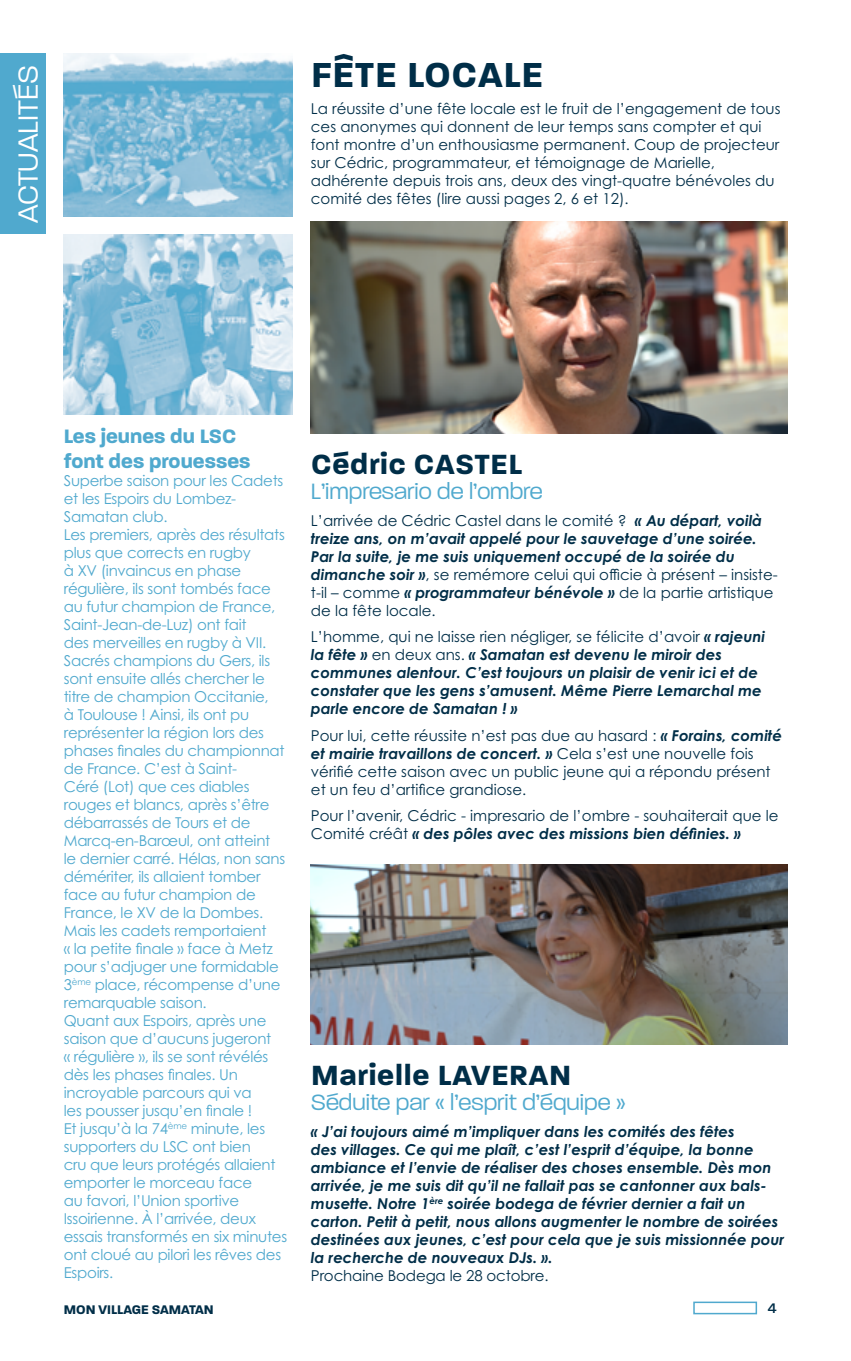
<style>
.page{position:relative;width:851px;height:1361px;background:#fff}
.page>*{position:absolute;margin:0;border:0;box-sizing:border-box;transform-origin:0 0}
.t1{font:700 37.5px "Paralucent Text";color:#002e48}
.t2{font:700 30px "Paralucent Text";color:#002e48}
.t3{font:300 30px "Paralucent";color:#fff}
.t4{font:300 24px "Paralucent";color:#50a9ce}
.t5{font:700 21px/25.2px "Paralucent";color:#50a9ce}
.t6{font:15px/18px "Century Gothic Pro";letter-spacing:-.02em;color:#50a9ce}
.t7{font:italic 700 15px/18px "Century Gothic Pro";color:#002e48}
.t8{font:15px/18px "Century Gothic Pro";color:#002e48}
.t9{font:500 15px "Paralucent";color:#002e48}
.t10{font:700 13.5px "Paralucent";color:#002e48}
.s1{font-weight:400;font-style:normal}
.s2{font-weight:700;font-style:italic}
</style>
<div class="page">
<div style="left:693px;top:1301px;width:64px;height:13px;border:2px solid #50a9ce"></div>
<div style="left:0;top:54px;width:45px;height:180px;background:#50a9ce"></div>
<img style="left:311px;top:221px;width:476px;height:213px">
<img style="left:311px;top:864px;width:476px;height:180px">
<img style="left:64px;top:54px;width:229px;height:162px">
<img style="left:64px;top:234px;width:229px;height:180px">
<h2 class="t3" style="left:11px;top:223px;width:159px;rotate:-90deg">ACTUALITÉS</h2>
<h1 class="t1" style="left:311px;top:52px;width:234px">FÊTE LOCALE</h1>
<p class="t8" style="left:311px;top:99px;width:471px">La réussite d’une fête locale est le fruit de l’engagement de tous ces anonymes qui donnent de leur temps sans compter et qui font montre d’un enthousiasme permanent. Coup de projecteur sur Cédric, programmateur, et témoignage de Marielle, adhérente depuis trois ans, deux des vingt-quatre bénévoles du comité des fêtes (lire aussi pages 2, 6 et 12).</p>
<h3 class="t5" style="left:64px;top:424px;width:188px">Les jeunes du LSC font des prouesses</h3>
<p class="t6" style="left:64px;top:472px;width:225px">Superbe saison pour les Cadets et les Espoirs du Lombez-<br>Samatan club.<br>Les premiers, après des résultats plus que corrects en rugby<br>à XV (invaincus en phase régulière, ils sont tombés face au futur champion de France,<br>Saint-Jean-de-Luz) ont fait<br>des merveilles en rugby à VII.<br>Sacrés champions du Gers, ils sont ensuite allés chercher le titre de champion Occitanie,<br>à Toulouse ! Ainsi, ils ont pu représenter la région lors des phases finales du championnat de France. C’est à Saint-<br>Céré (Lot) que ces diables rouges et blancs, après s’être débarrassés de Tours et de<br>Marcq-en-Barœul, ont atteint<br>le dernier carré. Hélas, non sans démériter, ils allaient tomber face au futur champion de<br>France, le XV de la Dombes.<br>Mais les cadets remportaient<br>« la petite finale » face à Metz pour s’adjuger une formidable<br>3<sup>ème</sup> place, récompense d’une remarquable saison.<br>Quant aux Espoirs, après une saison que d’aucuns jugeront<br>« régulière », ils se sont révélés dès les phases finales. Un incroyable parcours qui va<br>les pousser jusqu’en finale !<br>Et jusqu’à la 74<sup>ème</sup> minute, les supporters du LSC ont bien<br>cru que leurs protégés allaient emporter le morceau face<br>au favori, l’Union sportive<br>Issoirienne. À l’arrivée, deux essais transformés en six minutes ont cloué au pilori les rêves des<br>Espoirs.</p>
<h2 class="t2" style="left:311px;top:445px;width:213px">Cédric CASTEL</h2>
<h3 class="t4" style="left:311px;top:478px;width:233px">L’impresario de l’ombre</h3>
<p class="t7" style="left:311px;top:511px;width:468px"><span class="s1">L’arrivée de Cédric Castel dans le comité ?</span> « Au départ, voilà treize ans, on m’avait appelé pour le sauvetage d’une soirée.<br>Par la suite, je me suis uniquement occupé de la soirée du dimanche soir »<span class="s1">, se remémore celui qui officie à présent – insiste&shy;t-il – comme</span> « programmateur bénévole » <span class="s1">de la partie artistique de la fête locale.</span></p>
<p class="t7" style="left:311px;top:627px;width:455px"><span class="s1">L’homme, qui ne laisse rien négliger, se félicite d’avoir</span> « rajeuni la fête » <span class="s1">en deux ans.</span> « Samatan est devenu le miroir des communes alentour. C’est toujours un plaisir de venir ici et de constater que les gens s’amusent. Même Pierre Lemarchal me parle encore de Samatan ! »</p>
<p class="t8" style="left:311px;top:726px;width:472px">Pour lui, cette réussite n’est pas due au hasard : <span class="s2">« Forains, comité et mairie travaillons de concert. »</span> Cela s’est une nouvelle fois vérifié cette saison avec un public jeune qui a répondu présent et un feu d’artifice grandiose.</p>
<p class="t8" style="left:311px;top:806px;width:469px">Pour l’avenir, Cédric - impresario de l’ombre - souhaiterait que le<br>Comité créât <span class="s2">« des pôles avec des missions bien définies. »</span></p>
<h2 class="t2" style="left:311px;top:1056px;width:262px">Marielle LAVERAN</h2>
<h3 class="t4" style="left:311px;top:1089px;width:316px">Séduite par « l’esprit d’équipe »</h3>
<p class="t7" style="left:311px;top:1122px;width:475px">« J’ai toujours aimé m’impliquer dans les comités des fêtes<br>des villages. Ce qui me plaît, c’est l’esprit d’équipe, la bonne ambiance et l’envie de réaliser des choses ensemble. Dès mon arrivée, je me suis dit qu’il ne fallait pas se cantonner aux bals&shy;musette. Notre 1<sup>ère</sup> soirée bodega de février dernier a fait un carton. Petit à petit, nous allons augmenter le nombre de soirées destinées aux jeunes, c’est pour cela que je suis missionnée pour la recherche de nouveaux DJs. ».</p>
<p class="t8" style="left:311px;top:1266px;width:239px">Prochaine Bodega le 28 octobre.</p>
<p class="t10" style="left:64px;top:1302px;width:151px">MON VILLAGE SAMATAN</p>
<p class="t9" style="left:767px;top:1299px;width:10px">4</p>
</div>
